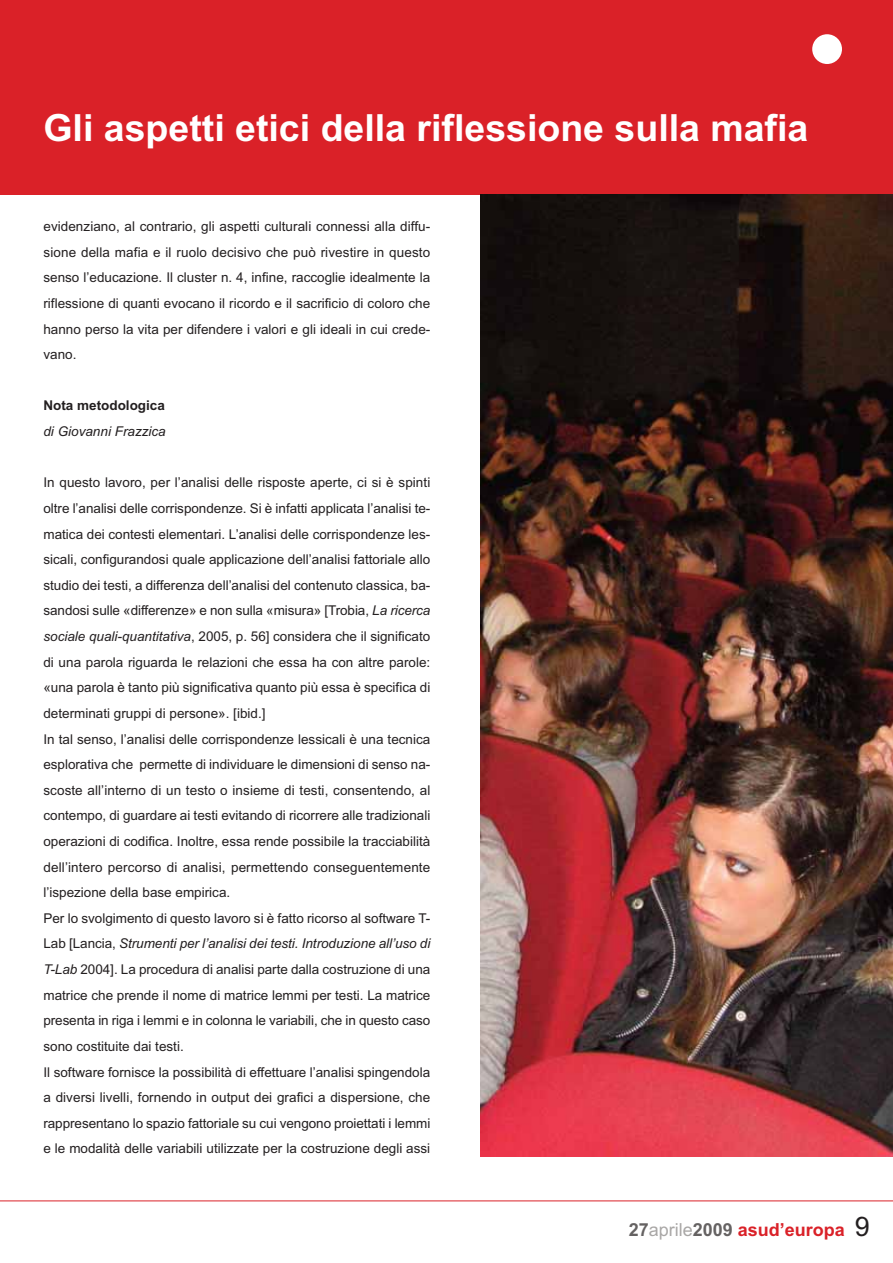
<style>
.page{position:relative;width:893px;height:1263px;background:#fff}
.page>*{position:absolute;margin:0;border:0;box-sizing:border-box;transform-origin:0 0}
.t1{font:700 37.5px "Arial";color:#fff}
.t2{font:700 18px "Arial";color:#da2128}
.t3{font:13.5px/25.7px "Arial";color:#231f20;text-align:justify}
.t4{font:italic 13.5px "Arial";color:#231f20}
.t5{font:700 13.5px "Arial";color:#231f20}
.s1{font-style:italic}
.s2{color:#656262}
.s3{font-weight:400;color:#a9a7a6}
.s4{font-weight:400;font-size:27px;color:#231f20}
</style>
<div class="page">
<div style="left:0;top:0;width:892px;height:194px;background:#da2128"></div>
<hr style="left:0;top:1201px;width:892px;height:1px;background:#da2128">
<div style="left:812px;top:34px;width:30px;height:30px;background:#fff;border-radius:50%"></div>
<img style="left:480px;top:194px;width:412px;height:962px">
<h1 class="t1" style="left:43px;top:114px;width:766px">Gli aspetti etici della riflessione sulla mafia</h1>
<p class="t3" style="left:43px;top:215px;width:388px">evidenziano, al contrario, gli aspetti culturali connessi alla diffu&shy;sione della mafia e il ruolo decisivo che può rivestire in questo senso l’educazione. Il cluster n. 4, infine, raccoglie idealmente la riflessione di quanti evocano il ricordo e il sacrificio di coloro che hanno perso la vita per difendere i valori e gli ideali in cui crede&shy;vano.</p>
<p class="t5" style="left:43px;top:401px;width:123px">Nota metodologica</p>
<p class="t4" style="left:43px;top:426px;width:124px">di Giovanni Frazzica</p>
<p class="t3" style="left:43px;top:471px;width:388px;text-align:left">In questo lavoro, per l’analisi delle risposte aperte, ci si è spinti oltre l’analisi delle corrispondenze. Si è infatti applicata l’analisi te&shy;matica dei contesti elementari. L’analisi delle corrispondenze les&shy;sicali, configurandosi quale applicazione dell’analisi fattoriale allo studio dei testi, a differenza dell’analisi del contenuto classica, ba&shy;sandosi sulle «differenze» e non sulla «misura» [Trobia, <span class="s1">La ricerca sociale quali-quantitativa</span>, 2005, p. 56] considera che il significato di una parola riguarda le relazioni che essa ha con altre parole: «una parola è tanto più significativa quanto più essa è specifica di determinati gruppi di persone». [ibid.]<br>In tal senso, l’analisi delle corrispondenze lessicali è una tecnica esplorativa che permette di individuare le dimensioni di senso na&shy;scoste all’interno di un testo o insieme di testi, consentendo, al contempo, di guardare ai testi evitando di ricorrere alle tradizionali operazioni di codifica. Inoltre, essa rende possibile la tracciabilità dell’intero percorso di analisi, permettendo conseguentemente l’ispezione della base empirica.<br>Per lo svolgimento di questo lavoro si è fatto ricorso al software T-Lab [Lancia, <span class="s1">Strumenti per l’analisi dei testi. Introduzione all’uso di T-Lab</span> 2004]. La procedura di analisi parte dalla costruzione di una matrice che prende il nome di matrice lemmi per testi. La matrice presenta in riga i lemmi e in colonna le variabili, che in questo caso sono costituite dai testi.<br>Il software fornisce la possibilità di effettuare l’analisi spingendola a diversi livelli, fornendo in output dei grafici a dispersione, che rappresentano lo spazio fattoriale su cui vengono proiettati i lemmi e le modalità delle variabili utilizzate per la costruzione degli assi</p>
<h2 class="t2" style="left:628px;top:1223px;width:243px"><span class="s2">27</span><span class="s3">aprile</span><span class="s2">2009</span> asud’europa <span class="s4">9</span></h2>
</div>
